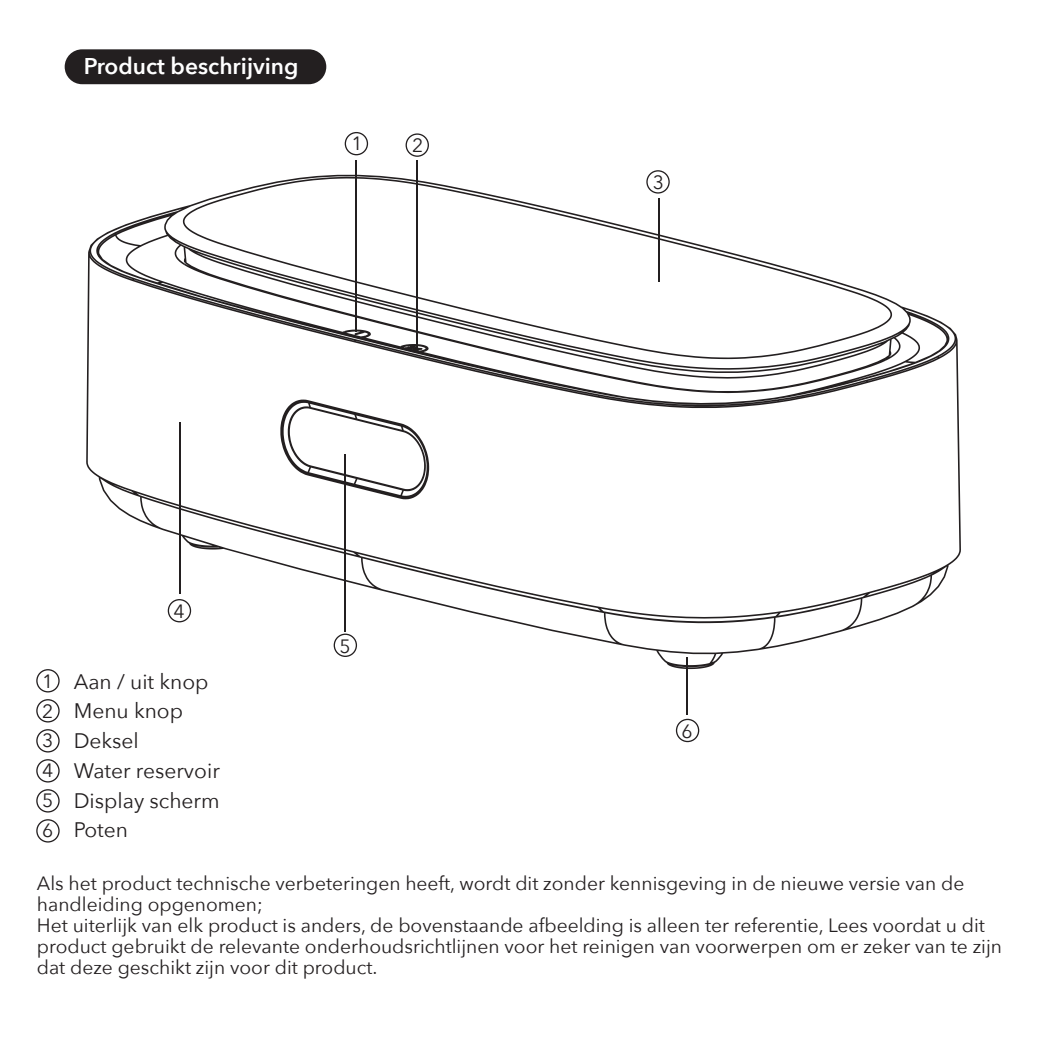
<style>
.page{position:relative;width:1038px;height:1038px;background:#fff}
.page>*{position:absolute;margin:0;border:0;box-sizing:border-box;transform-origin:0 0}
.t1{font:600 22.75px "Avenir Next";color:#fff}
.t2{font:21px/29.8px "Avenir Next";color:#231f20}
.t3{font:19.25px/29.8px "Avenir Next";color:#231f20}
</style>
<div class="page">
<div style="left:65px;top:49px;width:261px;height:35px;background:#231f20;border-radius:17px"></div>
<div style="left:36px;top:669px;width:24px;height:23px;border:1px solid #231f20;border-radius:50%"></div>
<div style="left:36px;top:699px;width:24px;height:23px;border:1px solid #231f20;border-radius:50%"></div>
<div style="left:36px;top:729px;width:24px;height:23px;border:1px solid #231f20;border-radius:50%"></div>
<div style="left:36px;top:759px;width:24px;height:23px;border:1px solid #231f20;border-radius:50%"></div>
<div style="left:36px;top:789px;width:24px;height:23px;border:1px solid #231f20;border-radius:50%"></div>
<div style="left:36px;top:819px;width:24px;height:23px;border:1px solid #231f20;border-radius:50%"></div>
<svg style="left:86px;top:175px;width:875px;height:494px"></svg>
<hr style="left:356px;top:160px;width:1px;height:171px;background:#231f20">
<hr style="left:417px;top:160px;width:1px;height:189px;background:#231f20">
<hr style="left:179px;top:423px;width:1px;height:171px;background:#231f20">
<hr style="left:345px;top:454px;width:1px;height:177px;background:#231f20">
<hr style="left:687px;top:657px;width:1px;height:58px;background:#231f20">
<div style="left:334px;top:633px;width:23px;height:24px;border:1px solid #231f20;border-radius:50%"></div>
<div style="left:676px;top:719px;width:23px;height:23px;border:1px solid #231f20;border-radius:50%"></div>
<div style="left:646px;top:170px;width:24px;height:24px;border:1px solid #231f20;border-radius:50%"></div>
<div style="left:405px;top:133px;width:24px;height:24px;border:1px solid #231f20;border-radius:50%"></div>
<div style="left:345px;top:132px;width:23px;height:23px;border:1px solid #231f20;border-radius:50%"></div>
<p class="t1" style="left:84px;top:46px;width:216px">Product beschrijving</p>
<p class="t3" style="left:351px;top:128px;width:13px">1</p>
<p class="t3" style="left:412px;top:129px;width:13px">2</p>
<p class="t3" style="left:173px;top:596px;width:13px">4</p>
<p class="t3" style="left:339px;top:630px;width:13px">5</p>
<p class="t3" style="left:653px;top:166px;width:13px">3</p>
<p class="t2" style="left:74px;top:665px;width:148px">Aan / uit knop<br>Menu knop<br>Deksel<br>Water reservoir<br>Display scherm<br>Poten</p>
<p class="t3" style="left:37px;top:872px;width:966px;line-height:21px">Als het product technische verbeteringen heeft, wordt dit zonder kennisgeving in de nieuwe versie van de handleiding opgenomen;<br>Het uiterlijk van elk product is anders, de bovenstaande afbeelding is alleen ter referentie, Lees voordat u dit product gebruikt de relevante onderhoudsrichtlijnen voor het reinigen van voorwerpen om er zeker van te zijn dat deze geschikt zijn voor dit product.</p>
<p class="t3" style="left:42px;top:665px;width:13px;text-align:justify">1<br>2<br>3<br>4<br>5<br>6</p>
<p class="t3" style="left:681px;top:715px;width:13px">6</p>
</div>
